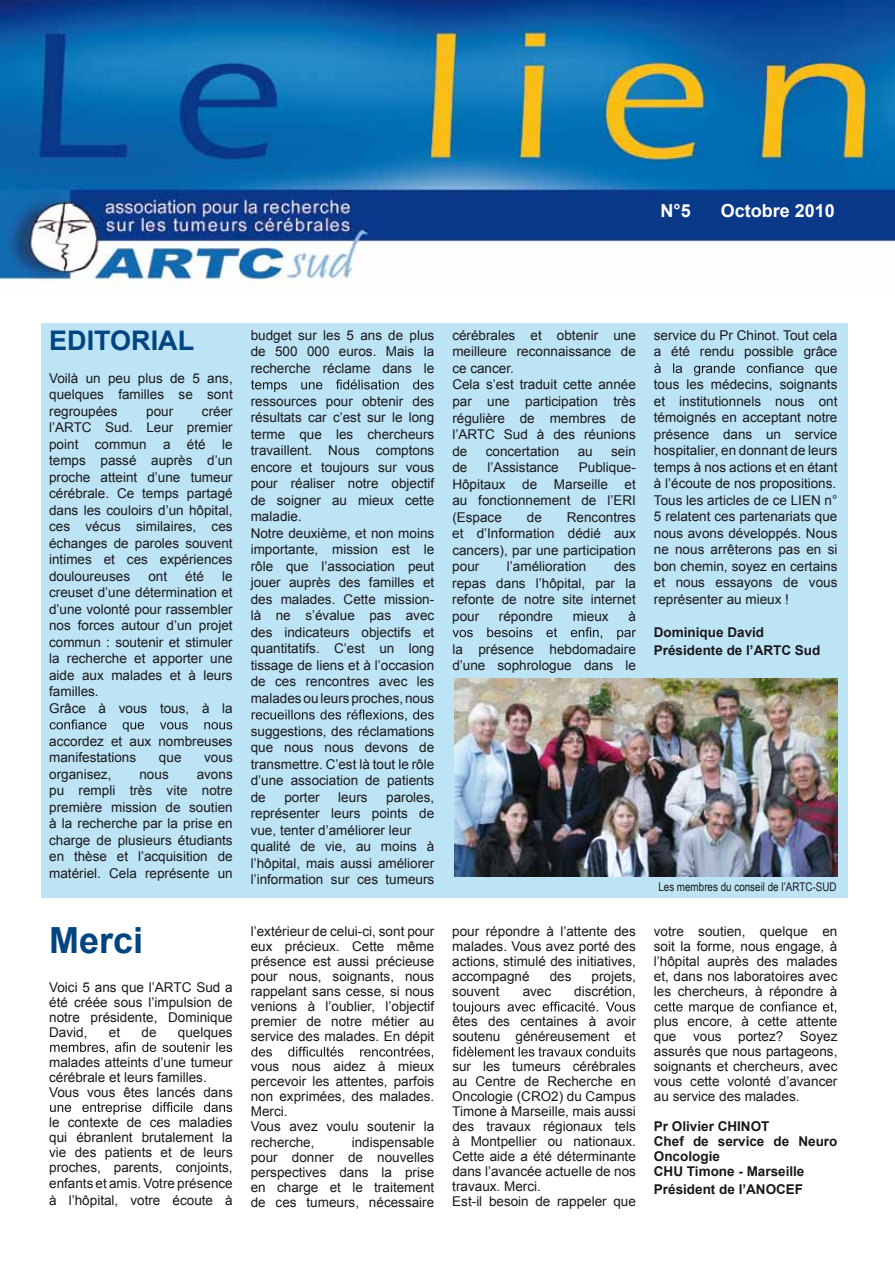
<style>
.page{position:relative;width:895px;height:1262px;background:#fff}
.page>*{position:absolute;margin:0;border:0;box-sizing:border-box;transform-origin:0 0}
.t1{font:700 36px "Arial";color:#004480}
.t2{font:700 27px "Arial";color:#004480}
.t3{font:700 18px "Arial";color:#fff}
.t4{font:13.5px/16.5px "Arial";color:#1a171c;text-align:justify}
.t5{font:700 13.5px/15px "Arial";color:#1a171c}
.t6{font:12px "Arial Narrow";color:#1a171c}
</style>
<div class="page">
<img style="left:0;top:0;width:895px;height:288px">
<div style="left:41px;top:323px;width:806px;height:574px;background:#bde4f4"></div>
<svg style="left:50px;top:719px;width:182px;height:13px"></svg>
<svg style="left:251px;top:379px;width:183px;height:13px"></svg>
<svg style="left:252px;top:709px;width:182px;height:12px"></svg>
<svg style="left:50px;top:1042px;width:182px;height:11px"></svg>
<svg style="left:50px;top:1102px;width:182px;height:12px"></svg>
<svg style="left:251px;top:1046px;width:182px;height:12px"></svg>
<svg style="left:452px;top:1001px;width:183px;height:13px"></svg>
<svg style="left:452px;top:1046px;width:183px;height:10px"></svg>
<svg style="left:654px;top:1001px;width:182px;height:13px"></svg>
<svg style="left:452px;top:627px;width:184px;height:12px"></svg>
<svg style="left:654px;top:363px;width:183px;height:13px"></svg>
<img style="left:454px;top:678px;width:383px;height:198px">
<h3 class="t3" style="left:660px;top:199px;width:32px">N°5</h3>
<h3 class="t3" style="left:721px;top:199px;width:116px">Octobre 2010</h3>
<h2 class="t2" style="left:49px;top:322px;width:147px">EDITORIAL</h2>
<p class="t4" style="left:49px;top:370px;width:185px">Voilà un peu plus de 5 ans, quelques familles se sont regroupées</p>
<p class="t4" style="left:49px;top:403px;width:185px;text-indent:153px">créer l’ARTC Sud. Leur premier point commun a été le temps passé auprès d’un proche atteint d’une tumeur cérébrale. Ce temps partagé dans les couloirs d’un hôpital, ces vécus similaires, ces échanges de paroles souvent intimes et ces expériences douloureuses</p>
<p class="t4" style="left:146px;top:403px;width:29px">pour</p>
<p class="t4" style="left:148px;top:568px;width:20px">ont</p>
<p class="t4" style="left:185px;top:568px;width:20px">été</p>
<p class="t4" style="left:49px;top:568px;width:185px;text-align:left;text-indent:173px">le creuset d’une détermination et d’une volonté pour rassembler nos forces autour d’un projet commun : soutenir et stimuler la recherche et apporter une aide aux malades et à leurs familles.<br>Grâce à vous tous, à la</p>
<p class="t4" style="left:49px;top:733px;width:185px">accordez et aux nombreuses manifestations</p>
<p class="t4" style="left:159px;top:749px;width:24px">que</p>
<p class="t4" style="left:204px;top:749px;width:30px">vous</p>
<p class="t4" style="left:49px;top:766px;width:64px">organisez,</p>
<p class="t4" style="left:139px;top:766px;width:31px">nous</p>
<p class="t4" style="left:49px;top:766px;width:185px;text-indent:148px">avons pu rempli très vite notre première mission de soutien à la recherche par la prise en charge de plusieurs étudiants en thèse et l’acquisition de matériel. Cela représente un</p>
<h1 class="t1" style="left:49px;top:916px;width:96px">Merci</h1>
<p class="t4" style="left:49px;top:979px;width:185px;line-height:15px">Voici 5 ans que l’ARTC Sud a été créée sous l’impulsion de notre présidente, Dominique David,</p>
<p class="t4" style="left:109px;top:1024px;width:13px">et</p>
<p class="t4" style="left:141px;top:1024px;width:17px">de</p>
<p class="t4" style="left:178px;top:1024px;width:56px">quelques</p>
<p class="t4" style="left:49px;top:1054px;width:185px;line-height:15px;text-align:left">malades atteints d’une tumeur cérébrale et leurs familles.<br>Vous vous êtes lancés dans</p>
<p class="t4" style="left:49px;top:1114px;width:185px;line-height:15px">le contexte de ces maladies qui ébranlent brutalement la vie des patients et de leurs proches, parents, conjoints,</p>
<p class="t4" style="left:49px;top:1175px;width:185px">enfants et amis. Votre présence à l’hôpital, votre écoute à</p>
<p class="t4" style="left:251px;top:327px;width:185px">budget sur les 5 ans de plus de 500 000 euros. Mais la recherche réclame dans le</p>
<p class="t4" style="left:251px;top:393px;width:185px;text-align:left">ressources pour obtenir des résultats car c’est sur le long terme que les chercheurs travaillent. Nous comptons encore et toujours sur vous pour réaliser notre objectif de soigner au mieux cette maladie.<br>Notre deuxième, et non moins importante, mission est le rôle que l’association peut jouer auprès des familles et des malades. Cette mission&shy;là ne s’évalue pas avec des indicateurs objectifs et quantitatifs. C’est un long tissage de liens et à l’occasion de ces rencontres avec les maladesouleursproches,nous</p>
<p class="t4" style="left:251px;top:723px;width:185px">suggestions, des réclamations que nous nous devons de transmettre. C’est là tout le rôle d’une association de patients de</p>
<p class="t4" style="left:251px;top:789px;width:185px;text-align:left;text-indent:135px">paroles, représenter leurs points de vue, tenter d’améliorer leur qualité de vie, au moins à l’hôpital, mais aussi améliorer l’information sur ces tumeurs</p>
<p class="t4" style="left:284px;top:789px;width:37px">porter</p>
<p class="t4" style="left:338px;top:789px;width:31px">leurs</p>
<p class="t4" style="left:251px;top:924px;width:185px;line-height:15px">l’extérieur de celui-ci, sont pour eux précieux. Cette même présence est aussi précieuse pour nous, soignants, nous rappelant sans cesse, si nous venions à l’oublier, l’objectif premier de notre métier au service des malades. En dépit</p>
<p class="t4" style="left:251px;top:1059px;width:185px;line-height:15px;text-align:left">vous nous aidez à mieux percevoir les attentes, parfois non exprimées, des malades.<br>Merci.<br>Vous avez voulu soutenir la recherche,</p>
<p class="t4" style="left:251px;top:1134px;width:185px;line-height:15px;text-indent:101px">indispensable pour donner de nouvelles perspectives dans la prise en charge et le traitement de ces tumeurs, nécessaire</p>
<p class="t4" style="left:452px;top:327px;width:185px;text-align:left">cérébrales et obtenir une meilleure reconnaissance de ce cancer.<br>Cela s’est traduit cette année par une participation très régulière de membres de l’ARTC Sud à des réunions de</p>
<p class="t4" style="left:486px;top:442px;width:75px">concertation</p>
<p class="t4" style="left:578px;top:442px;width:17px">au</p>
<p class="t4" style="left:611px;top:442px;width:26px">sein</p>
<p class="t4" style="left:452px;top:459px;width:17px">de</p>
<p class="t4" style="left:487px;top:459px;width:73px">l’Assistance</p>
<p class="t4" style="left:452px;top:459px;width:185px;text-indent:126px">Publique-Hôpitaux de Marseille et au fonctionnement de l’ERI (Espace</p>
<p class="t4" style="left:452px;top:508px;width:185px;text-indent:114px">Rencontres et d’Information dédié aux cancers), par une participation pour</p>
<p class="t4" style="left:527px;top:508px;width:17px">de</p>
<p class="t4" style="left:507px;top:558px;width:81px">l’amélioration</p>
<p class="t4" style="left:452px;top:558px;width:185px;text-indent:162px">des repas dans l’hôpital, par la refonte de notre site internet pour</p>
<p class="t4" style="left:499px;top:607px;width:56px">répondre</p>
<p class="t4" style="left:573px;top:607px;width:38px">mieux</p>
<p class="t4" style="left:628px;top:607px;width:9px">à</p>
<p class="t4" style="left:452px;top:640px;width:185px">la présence hebdomadaire d’une sophrologue dans le</p>
<p class="t4" style="left:452px;top:924px;width:185px;line-height:15px">pour répondre à l’attente des malades. Vous avez porté des actions, stimulé des initiatives, accompagné</p>
<p class="t4" style="left:550px;top:968px;width:23px">des</p>
<p class="t4" style="left:591px;top:968px;width:46px">projets,</p>
<p class="t4" style="left:452px;top:983px;width:49px">souvent</p>
<p class="t4" style="left:523px;top:983px;width:30px">avec</p>
<p class="t4" style="left:574px;top:983px;width:63px">discrétion,</p>
<p class="t4" style="left:452px;top:1014px;width:185px;line-height:15px">êtes des centaines à avoir soutenu généreusement et</p>
<p class="t4" style="left:452px;top:1059px;width:185px;line-height:15px;text-align:left">sur les tumeurs cérébrales au Centre de Recherche en<br>Oncologie (CRO2) du Campus<br>Timone à Marseille, mais aussi des travaux régionaux tels à Montpellier ou nationaux.<br>Cette aide a été déterminante dans l’avancée actuelle de nos travaux. Merci.<br>Est-il besoin de rappeler que</p>
<p class="t4" style="left:654px;top:327px;width:185px">service du Pr Chinot. Tout cela a été rendu possible grâce</p>
<p class="t4" style="left:654px;top:376px;width:185px">tous les médecins, soignants et institutionnels nous ont témoignés en acceptant notre présence dans un service hospitalier, en donnant de leurs temps à nos actions et en étant à l’écoute de nos propositions.<br>Tous les articles de ce LIEN n° 5 relatent ces partenariats que nous avons développés. Nous ne nous arrêterons pas en si bon chemin, soyez en certains et nous essayons de vous représenter au mieux !</p>
<p class="t5" style="left:654px;top:623px;width:168px;line-height:18px">Dominique David<br>Présidente de l’ARTC Sud</p>
<p class="t6" style="left:658px;top:878px;width:180px">Les membres du conseil de l’ARTC-SUD</p>
<p class="t4" style="left:654px;top:924px;width:185px;line-height:15px">votre soutien, quelque en soit la forme, nous engage, à l’hôpital auprès des malades et, dans nos laboratoires avec les chercheurs, à répondre à</p>
<p class="t4" style="left:654px;top:1014px;width:185px;line-height:15px">plus encore, à cette attente que vous portez? Soyez assurés que nous partageons, soignants et chercheurs, avec vous cette volonté d’avancer au service des malades.</p>
<p class="t5" style="left:654px;top:1119px;width:185px">Pr Olivier CHINOT<br>Chef de service de Neuro<br>Oncologie<br>CHU Timone - Marseille</p>
<p class="t5" style="left:654px;top:1182px;width:151px">Président de l’ANOCEF</p>
</div>
